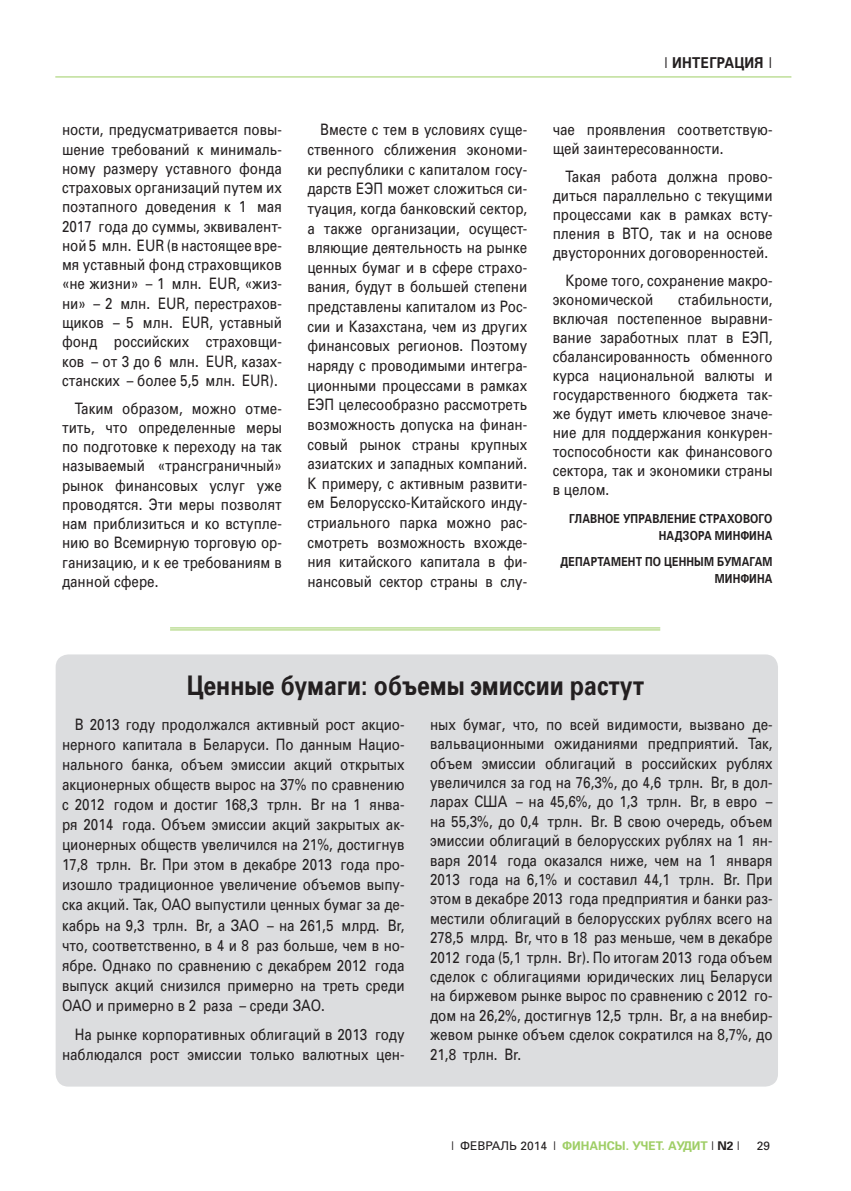
<style>
.page{position:relative;width:851px;height:1191px;background:#fff}
.page>*{position:absolute;margin:0;border:0;box-sizing:border-box;transform-origin:0 0}
.Обычный{font:700 27px "Partner";color:#231f20;scale:.85 1}
.Обычный-2{font:15.75px/19.6px "Partner";color:#231f20;text-align:justify;scale:.85 1}
.t1{font:700 15px "Partner";letter-spacing:.02em;color:#231f20;scale:.9 1}
.Author{font:700 12.45px/17px "Partner";letter-spacing:.015em;color:#231f20;text-align:right;scale:.85 1}
.t2{font:700 12px "Partner";color:#9fce66}
.t3{font:12px "Partner";color:#231f20}
.s1{font-weight:400}
.s2{font-weight:400;color:#231f20}
.s3{color:#231f20}
</style>
<div class="page">
<hr style="left:55px;top:77px;width:736px;height:1px;background:#9fce66">
<hr style="left:170px;top:627px;width:490px;height:1px;background:#9fce66">
<hr style="left:170px;top:629px;width:490px;height:1px;background:#9fce66">
<div style="left:56px;top:654px;width:721px;height:432px;background:#dcdddf;border-radius:13px"></div>
<p class="Обычный-2" style="left:62px;top:120px;width:260px;line-height:19.2px">ности, предусматривается повы&shy;шение требований к минималь&shy;ному размеру уставного фонда страховых организаций путем их поэтапного доведения к 1 мая 2017 года до суммы, эквивалент&shy;ной 5 млн. EUR (в настоящее вре&shy;мя уставный фонд страховщиков «не жизни» – 1 млн. EUR, «жиз&shy;ни» – 2 млн. EUR, перестрахов&shy;щиков – 5 млн. EUR, уставный фонд российских страховщи&shy;ков – от 3 до 6 млн. EUR, казах&shy;станских – более 5,5 млн. EUR).</p>
<p class="Обычный-2" style="left:62px;top:398px;width:260px;line-height:19.2px;text-indent:13px">Таким образом, можно отме&shy;тить, что определенные меры по подготовке к переходу на так называемый «трансграничный» рынок финансовых услуг уже проводятся. Эти меры позволят нам приблизиться и ко вступле&shy;нию во Всемирную торговую ор&shy;ганизацию, и к ее требованиям в данной сфере.</p>
<p class="t1" style="left:664px;top:54px;width:122px"><span class="s1">|</span> ИНТЕГРАЦИЯ <span class="s1">|</span></p>
<p class="Обычный-2" style="left:307px;top:120px;width:260px;text-indent:13px">Вместе с тем в условиях суще&shy;ственного сближения экономи&shy;ки республики с капиталом госу&shy;дарств ЕЭП может сложиться си&shy;туация, когда банковский сектор, а также организации, осущест&shy;вляющие деятельность на рынке ценных бумаг и в сфере страхо&shy;вания, будут в большей степени представлены капиталом из Рос&shy;сии и Казахстана, чем из других финансовых регионов. Поэтому наряду с проводимыми интегра&shy;ционными процессами в рамках ЕЭП целесообразно рассмотреть возможность допуска на финан&shy;совый рынок страны крупных азиатских и западных компаний.<br>К примеру, с активным развити&shy;ем Белорусско-Китайского инду&shy;стриального парка можно рас&shy;смотреть возможность вхожде&shy;ния китайского капитала в фи&shy;нансовый сектор страны в слу-</p>
<p class="Обычный-2" style="left:552px;top:120px;width:260px;line-height:19px">чае проявления соответствую&shy;щей заинтересованности.</p>
<p class="Обычный-2" style="left:552px;top:167px;width:260px;line-height:19px;text-indent:13px">Такая работа должна прово&shy;диться параллельно с текущими процессами как в рамках всту&shy;пления в ВТО, так и на основе двусторонних договоренностей.</p>
<p class="Обычный-2" style="left:552px;top:271px;width:260px;line-height:19px;text-indent:13px">Кроме того, сохранение макро&shy;экономической</p>
<p class="Обычный-2" style="left:552px;top:290px;width:260px;line-height:19px;text-indent:125px">стабильности, включая постепенное выравни&shy;вание заработных плат в ЕЭП, сбалансированность обменного курса национальной валюты и государственного бюджета так&shy;же будут иметь ключевое значе&shy;ние для поддержания конкурен&shy;тоспособности как финансового сектора, так и экономики страны в целом.</p>
<p class="Author" style="left:569px;top:510px;width:241px">ГЛАВНОЕ УПРАВЛЕНИЕ СТРАХОВОГО<br>НАДЗОРА МИНФИНА</p>
<p class="Author" style="left:560px;top:553px;width:251px">ДЕПАРТАМЕНТ ПО ЦЕННЫМ БУМАГАМ<br>МИНФИНА</p>
<p class="Обычный" style="left:187px;top:669px;width:539px">Ценные бумаги: объемы эмиссии растут</p>
<p class="Обычный-2" style="left:62px;top:714px;width:404px;line-height:20.1px;text-indent:13px">В 2013 году продолжался активный рост акцио&shy;нерного капитала в Беларуси. По данным Нацио&shy;нального банка, объем эмиссии акций открытых акционерных обществ вырос на 37% по сравнению с 2012 годом и достиг 168,3 трлн. Br на 1 янва&shy;ря 2014 года. Объем эмиссии акций закрытых ак&shy;ционерных обществ увеличился на 21%, достигнув 17,8 трлн. Br. При этом в декабре 2013 года про&shy;изошло традиционное увеличение объемов выпу&shy;ска акций. Так, ОАО выпустили ценных бумаг за де&shy;кабрь на 9,3 трлн. Br, а ЗАО – на 261,5 млрд. Br, что, соответственно, в 4 и 8 раз больше, чем в но&shy;ябре. Однако по сравнению с декабрем 2012 года выпуск акций снизился примерно на треть среди ОАО и примерно в 2 раза – среди ЗАО.</p>
<p class="Обычный-2" style="left:62px;top:1024px;width:404px;line-height:20.1px;text-align:right">На рынке корпоративных облигаций в 2013 году наблюдался рост эмиссии только валютных цен-</p>
<p class="Обычный-2" style="left:430px;top:714px;width:404px">ных бумаг, что, по всей видимости, вызвано де&shy;вальвационными ожиданиями предприятий. Так, объем эмиссии облигаций в российских рублях увеличился за год на 76,3%, до 4,6 трлн. Br, в дол&shy;ларах США – на 45,6%, до 1,3 трлн. Br, в евро – на 55,3%, до 0,4 трлн. Br. В свою очередь, объем эмиссии облигаций в белорусских рублях на 1 ян&shy;варя 2014 года оказался ниже, чем на 1 января 2013 года на 6,1% и составил 44,1 трлн. Br. При этом в декабре 2013 года предприятия и банки раз&shy;местили облигаций в белорусских рублях всего на 278,5 млрд. Br, что в 18 раз меньше, чем в декабре 2012 года (5,1 трлн. Br). По итогам 2013 года объем сделок с облигациями юридических лиц Беларуси на биржевом рынке вырос по сравнению с 2012 го&shy;дом на 26,2%, достигнув 12,5 трлн. Br, а на внебир&shy;жевом рынке объем сделок сократился на 8,7%, до 21,8 трлн. Br.</p>
<p class="t2" style="left:451px;top:1138px;width:290px"><span class="s2">| ФЕВРАЛЬ 2014 |</span> ФИНАНСЫ. УЧЕТ. АУДИТ <span class="s2">|</span> <span class="s3">N2</span> <span class="s2">|</span></p>
<p class="t3" style="left:756px;top:1138px;width:15px">29</p>
</div>
